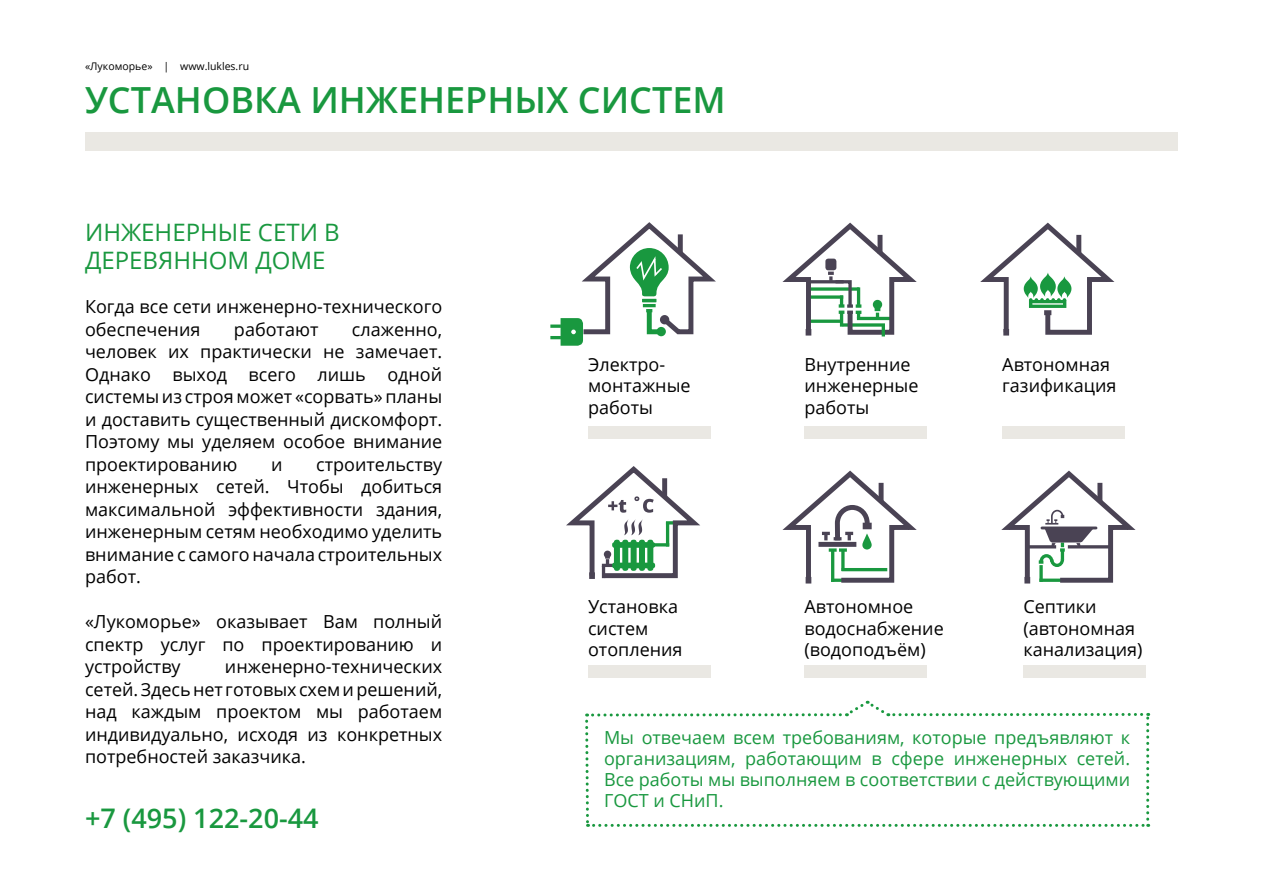
<style>
.page{position:relative;width:1263px;height:893px;background:#fff}
.page>*{position:absolute;margin:0;border:0;box-sizing:border-box;transform-origin:0 0}
.t1{font:600 36px "Open Sans";color:#19983f}
.t2{font:600 27px "Open Sans";color:#19983f}
.t3{font:24px/28.5px "Open Sans";color:#19983f}
.t4{font:18px/22.5px "Open Sans";color:#000}
.t5{font:18px/21px "Open Sans";color:#19983f;text-align:justify}
.t6{font:10.5px "Open Sans";color:#000}
</style>
<div class="page">
<div style="left:588px;top:426px;width:122px;height:13px;background:#eae8e3"></div>
<div style="left:804px;top:426px;width:122px;height:13px;background:#eae8e3"></div>
<div style="left:1002px;top:426px;width:122px;height:13px;background:#eae8e3"></div>
<div style="left:804px;top:665px;width:122px;height:13px;background:#eae8e3"></div>
<div style="left:1023px;top:665px;width:122px;height:13px;background:#eae8e3"></div>
<div style="left:588px;top:665px;width:122px;height:13px;background:#eae8e3"></div>
<svg style="left:980px;top:222px;width:135px;height:114px"></svg>
<svg style="left:1001px;top:470px;width:135px;height:114px"></svg>
<svg style="left:782px;top:470px;width:135px;height:114px"></svg>
<svg style="left:782px;top:222px;width:135px;height:115px"></svg>
<svg style="left:566px;top:466px;width:134px;height:113px"></svg>
<svg style="left:550px;top:222px;width:166px;height:124px"></svg>
<div style="left:656px;top:327px;width:10px;height:9px;background:#19983f;border-radius:50%"></div>
<div style="left:660px;top:315px;width:9px;height:9px;background:#4a4354;border-radius:50%"></div>
<svg style="left:585px;top:700px;width:564px;height:127px"></svg>
<div style="left:85px;top:132px;width:1093px;height:19px;background:#eae8e3"></div>
<p class="t6" style="left:85px;top:59px;width:166px">«Лукоморье» | www.lukles.ru</p>
<h1 class="t1" style="left:85px;top:75px;width:642px">установка инженерных систем</h1>
<h3 class="t3" style="left:85px;top:217px;width:253px">ИНЖЕН ЕРНЫ Е СЕТИ В<br>ДЕРЕВЯННОМ ДОМЕ</h3>
<p class="t4" style="left:85px;top:295px;width:359px">Когда все сети инженерно-технического обеспечения</p>
<p class="t4" style="left:234px;top:317px;width:86px">работают</p>
<p class="t4" style="left:85px;top:317px;width:359px;text-align:justify;text-indent:267px">слаженно, человек их практически не замечает.<br>Однако выход всего лишь одной системы из строя может «сорвать» планы и доставить существенный дискомфорт.<br>Поэтому мы уделяем особое внимание проектированию</p>
<p class="t4" style="left:85px;top:452px;width:359px;text-align:justify;text-indent:231px">строительству инженерных сетей. Чтобы добиться максимальной эффективности здания, инженерным сетям необходимо уделить внимание с самого начала строительных работ.</p>
<p class="t4" style="left:85px;top:610px;width:359px;text-align:justify">«Лукоморье» оказывает Вам полный спектр услуг по проектированию и устройству</p>
<p class="t4" style="left:271px;top:452px;width:13px">и</p>
<p class="t4" style="left:85px;top:655px;width:359px;text-align:justify;text-indent:140px">инженерно-технических сетей. Здесь нет готовых схем и решений, над каждым проектом мы работаем индивидуально, исходя из конкретных потребностей заказчика.</p>
<h2 class="t2" style="left:85px;top:800px;width:235px">+7 (495) 122-20-44</h2>
<p class="t4" style="left:588px;top:353px;width:104px;line-height:21.6px">Электро&shy;монтажные работы</p>
<p class="t4" style="left:588px;top:595px;width:96px;line-height:21.6px">Установка систем отопления</p>
<p class="t4" style="left:804px;top:353px;width:116px;line-height:21.6px">Внутренние инженерные работы</p>
<p class="t4" style="left:1002px;top:353px;width:116px;line-height:21.6px">Автономная газификация</p>
<p class="t4" style="left:804px;top:595px;width:141px;line-height:21.6px">Автономное водоснабжение (водоподъём)</p>
<p class="t4" style="left:1023px;top:595px;width:121px;line-height:21.6px">Септики (автономная канализация)</p>
<p class="t5" style="left:604px;top:727px;width:528px">Мы отвечаем всем требованиям, которые предъявляют к организациям, работающим в сфере инженерных сетей.<br>Все работы мы выполняем в соответствии с действующими ГОСТ и СН иП.</p>
</div>
